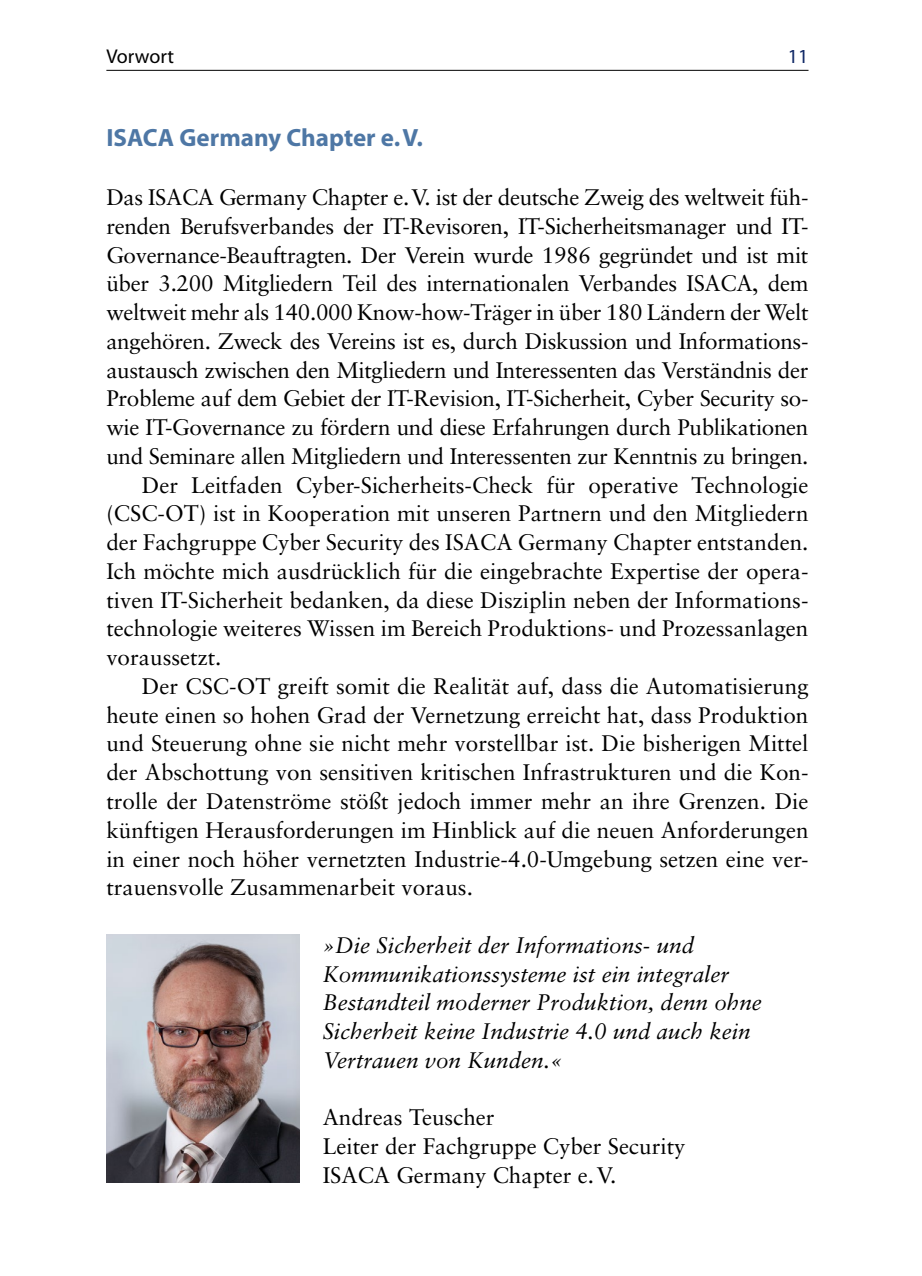
<style>
.page{position:relative;width:922px;height:1276px;background:#fff}
.page>*{position:absolute;margin:0;border:0;box-sizing:border-box;transform-origin:0 0}
.Überschrift_2{font:700 25px "Myriad Pro";color:#4e77a5}
.Standard_Folge{font:22.5px/28.8px "Sabon";color:#000;text-align:justify}
.Zitat{font:italic 22.5px/28.8px "Sabon";color:#000}
.Kopzeile_Schwarz{font:20px "Myriad";color:#000}
.t1{font:20px "Myriad";color:#112966}
</style>
<div class="page">
<hr style="left:106px;top:70px;width:702px;height:1px;background:#000">
<img style="left:106px;top:934px;width:193px;height:249px">
<p class="Kopzeile_Schwarz" style="left:106px;top:46px;width:69px">Vorwort</p>
<p class="t1" style="left:787px;top:46px;width:22px">11</p>
<p class="Überschrift_2" style="left:106px;top:122px;width:318px">ISACA Germany Chapter e.V.</p>
<p class="Standard_Folge" style="left:106px;top:183px;width:703px">Das ISACA Germany Chapter e.V. ist der deutsche Zweig des weltweit füh&shy;renden Berufsverbandes der IT-Revisoren, IT-Sicherheitsmanager und IT-Governance-Beauftragten. Der Verein wurde 1986 gegründet und ist mit über 3.200 Mitgliedern Teil des internationalen Verbandes ISACA, dem weltweit mehr als 140.000 Know-how-Träger in über 180 Ländern der Welt angehören. Zweck des Vereins ist es, durch Diskussion und Informations&shy;austausch zwischen den Mitgliedern und Interessenten das Verständnis der Probleme auf dem Gebiet der IT-Revision, IT-Sicherheit, Cyber Security so&shy;wie IT-Governance zu fördern und diese Erfahrungen durch Publikationen und Seminare allen Mitgliedern und Interessenten zur Kenntnis zu bringen.</p>
<p class="Standard_Folge" style="left:106px;top:470px;width:703px;text-indent:36px">Der Leitfaden Cyber-Sicherheits-Check für operative Technologie (CSC-OT) ist in Kooperation mit unseren Partnern und den Mitgliedern der Fachgruppe Cyber Security des ISACA Germany Chapter entstanden.<br>Ich möchte mich ausdrücklich für die eingebrachte Expertise der opera&shy;tiven IT-Sicherheit bedanken, da diese Disziplin neben der Informations&shy;technologie weiteres Wissen im Bereich Produktions- und Prozessanlagen voraussetzt.</p>
<p class="Standard_Folge" style="left:106px;top:671px;width:703px;text-indent:36px">Der CSC-OT greift somit die Realität auf, dass die Automatisierung heute einen so hohen Grad der Vernetzung erreicht hat, dass Produktion und Steuerung ohne sie nicht mehr vorstellbar ist. Die bisherigen Mittel der Abschottung von sensitiven kritischen Infrastrukturen und die Kon&shy;trolle der Datenströme stößt jedoch immer mehr an ihre Grenzen. Die künftigen Herausforderungen im Hinblick auf die neuen Anforderungen in einer noch höher vernetzten Industrie-4.0-Umgebung setzen eine ver&shy;trauensvolle Zusammenarbeit voraus.</p>
<p class="Zitat" style="left:322px;top:930px;width:440px">»Die Sicherheit der Informations- und Kommunikationssysteme ist ein integraler Bestandteil moderner Produktion, denn ohne Sicherheit keine Industrie 4.0 und auch kein Vertrauen von Kunden.«</p>
<p class="Standard_Folge" style="left:322px;top:1103px;width:173px">Andreas Teuscher</p>
<p class="Standard_Folge" style="left:322px;top:1131px;width:364px">Leiter der Fachgruppe Cyber Security</p>
<p class="Standard_Folge" style="left:322px;top:1160px;width:295px">ISACA Germany Chapter e.V.</p>
</div>
